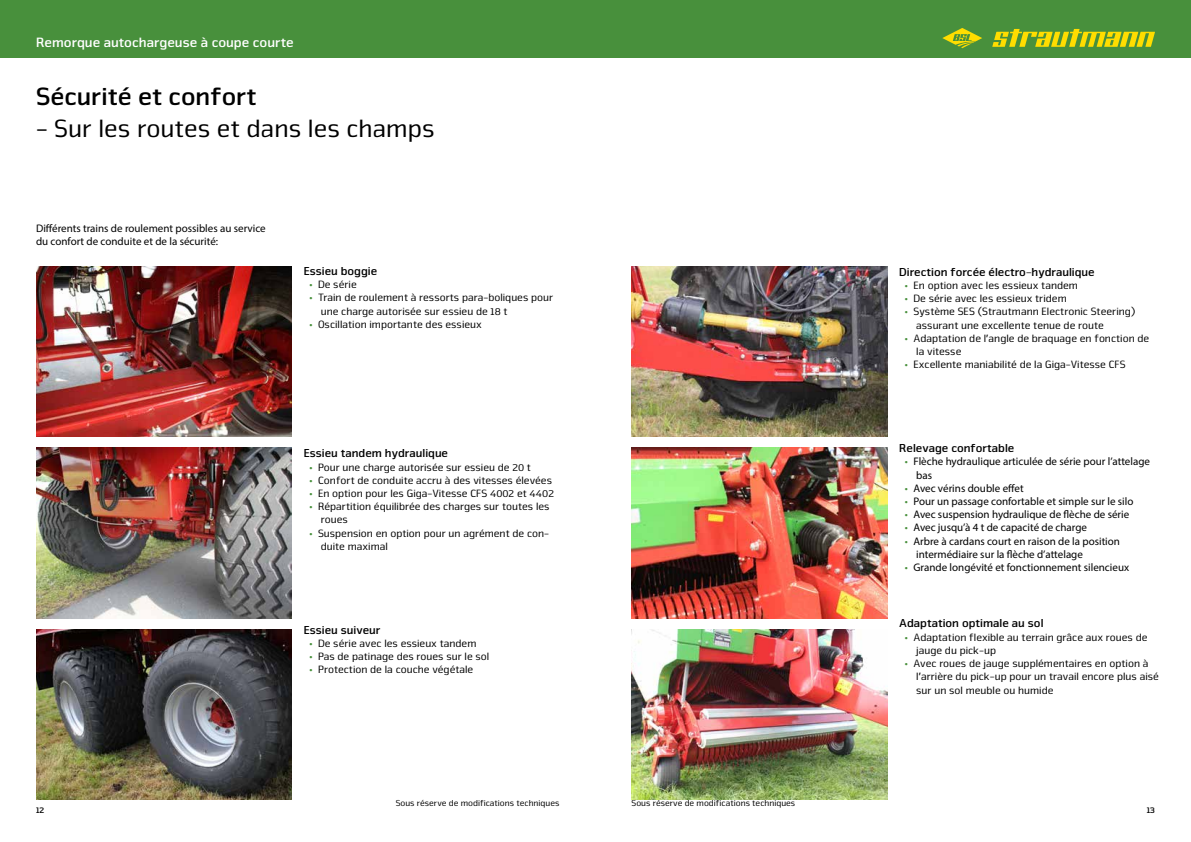
<style>
.page{position:relative;width:1191px;height:842px;background:#fff}
.page>*{position:absolute;margin:0;border:0;box-sizing:border-box;transform-origin:0 0}
.t1{font:26px "Nuri Pro";color:#000}
.t2{font:700 26px "Nuri Pro";color:#000}
.t3{font:700 14px "Nuri Pro";color:#fff}
.t4{font:700 12px "Nuri Pro";color:#000}
.t5{font:11px/13.2px "Nuri Pro";color:#000}
.t6{font:11px/13.2px "Myriad Pro";color:#000}
.t7{font:9px "Nuri Pro";color:#000}
.t8{font:700 9px "Nuri Pro";color:#000}
.s1{font-family:"Myriad Pro";color:#48903c}
.s2{color:#48903c}
</style>
<div class="page">
<div style="left:0;top:0;width:1191px;height:57px;background:#48903c"></div>
<svg style="left:992px;top:29px;width:163px;height:18px"></svg>
<svg style="left:942px;top:28px;width:40px;height:20px"></svg>
<img style="left:631px;top:448px;width:256px;height:170px">
<img style="left:631px;top:629px;width:256px;height:170px">
<img style="left:631px;top:266px;width:256px;height:171px">
<img style="left:36px;top:266px;width:256px;height:171px">
<img style="left:36px;top:629px;width:256px;height:170px">
<img style="left:36px;top:448px;width:256px;height:170px">
<p class="t3" style="left:36px;top:34px;width:259px">Remorque autochargeuse à coupe courte</p>
<h1 class="t2" style="left:36px;top:81px;width:222px">Sécurité et confort</h1>
<h1 class="t1" style="left:36px;top:113px;width:400px">- Sur les routes et dans les champs</h1>
<p class="t6" style="left:36px;top:221px;width:231px">Différents trains de roulement possibles au service du confort de conduite et de la sécurité:</p>
<p class="t4" style="left:304px;top:264px;width:75px">Essieu boggie</p>
<p class="t5" style="left:309px;top:278px;width:49px"><span class="s1">•</span> De série</p>
<p class="t5" style="left:321px;top:291px;width:234px;text-indent:-11px"><span class="s1">•</span> Train de roulement à ressorts para-boliques pour une charge autorisée sur essieu de 18 t</p>
<p class="t5" style="left:309px;top:318px;width:174px"><span class="s1">•</span> Oscillation importante des essieux</p>
<p class="t4" style="left:304px;top:446px;width:146px">Essieu tandem hydraulique</p>
<p class="t5" style="left:309px;top:460px;width:223px"><span class="s1">•</span> Pour une charge autorisée sur essieu de 20 t</p>
<p class="t5" style="left:309px;top:474px;width:244px"><span class="s1">•</span> Confort de conduite accru à des vitesses élevées</p>
<p class="t5" style="left:309px;top:487px;width:246px"><span class="s1">•</span> En option pour les Giga-Vitesse CFS 4002 et 4402</p>
<p class="t5" style="left:321px;top:500px;width:230px;text-indent:-11px"><span class="s1">•</span> Répartition équilibrée des charges sur toutes les roues</p>
<p class="t5" style="left:321px;top:526px;width:230px;text-indent:-11px"><span class="s1">•</span> Suspension en option pour un agrément de con&shy;duite maximal</p>
<p class="t4" style="left:304px;top:623px;width:78px">Essieu suiveur</p>
<p class="t5" style="left:309px;top:637px;width:168px"><span class="s1">•</span> De série avec les essieux tandem</p>
<p class="t5" style="left:309px;top:650px;width:181px"><span class="s1">•</span> Pas de patinage des roues sur le sol</p>
<p class="t5" style="left:309px;top:663px;width:165px"><span class="s1">•</span> Protection de la couche végétale</p>
<p class="t4" style="left:899px;top:265px;width:197px">Direction forcée électro-hydraulique</p>
<p class="t5" style="left:905px;top:279px;width:175px"><span class="s1">•</span> En option avec les essieux tandem</p>
<p class="t5" style="left:905px;top:292px;width:163px"><span class="s1">•</span> De série avec les essieux tridem</p>
<p class="t5" style="left:916px;top:305px;width:221px;text-indent:-11px"><span class="s1">•</span> Système SES (Strautmann Electronic Steering) assurant une excellente tenue de route</p>
<p class="t5" style="left:916px;top:332px;width:234px;text-indent:-11px"><span class="s1">•</span> Adaptation de l’angle de braquage en fonction de la vitesse</p>
<p class="t5" style="left:905px;top:358px;width:222px"><span class="s1">•</span> Excellente maniabilité de la Giga-Vitesse CFS</p>
<p class="t4" style="left:899px;top:441px;width:117px">Relevage confortable</p>
<p class="t6" style="left:916px;top:455px;width:235px;text-indent:-11px"><span class="s2">•</span> Flèche hydraulique articulée de série pour l’attelage bas</p>
<p class="t6" style="left:905px;top:481px;width:120px"><span class="s2">•</span> Avec vérins double effet</p>
<p class="t6" style="left:905px;top:495px;width:230px"><span class="s2">•</span> Pour un passage confortable et simple sur le silo</p>
<p class="t6" style="left:905px;top:508px;width:226px"><span class="s2">•</span> Avec suspension hydraulique de flèche de série</p>
<p class="t6" style="left:905px;top:521px;width:184px"><span class="s2">•</span> Avec jusqu’à 4 t de capacité de charge</p>
<p class="t6" style="left:916px;top:534px;width:205px;text-indent:-11px"><span class="s2">•</span> Arbre à cardans court en raison de la position intermédiaire sur la flèche d’attelage</p>
<p class="t6" style="left:905px;top:561px;width:226px"><span class="s2">•</span> Grande longévité et fonctionnement silencieux</p>
<p class="t4" style="left:899px;top:616px;width:146px">Adaptation optimale au sol</p>
<p class="t5" style="left:916px;top:631px;width:233px;text-indent:-11px"><span class="s1">•</span> Adaptation flexible au terrain grâce aux roues de jauge du pick-up</p>
<p class="t5" style="left:916px;top:657px;width:244px;text-indent:-11px"><span class="s1">•</span> Avec roues de jauge supplémentaires en option à l’arrière du pick-up pour un travail encore plus aisé sur un sol meuble ou humide</p>
<p class="t7" style="left:396px;top:798px;width:165px">Sous réserve de modifications techniques</p>
<p class="t7" style="left:631px;top:798px;width:165px">Sous réserve de modifications techniques</p>
<p class="t8" style="left:36px;top:805px;width:10px">12</p>
<p class="t8" style="left:1146px;top:805px;width:10px">13</p>
</div>
